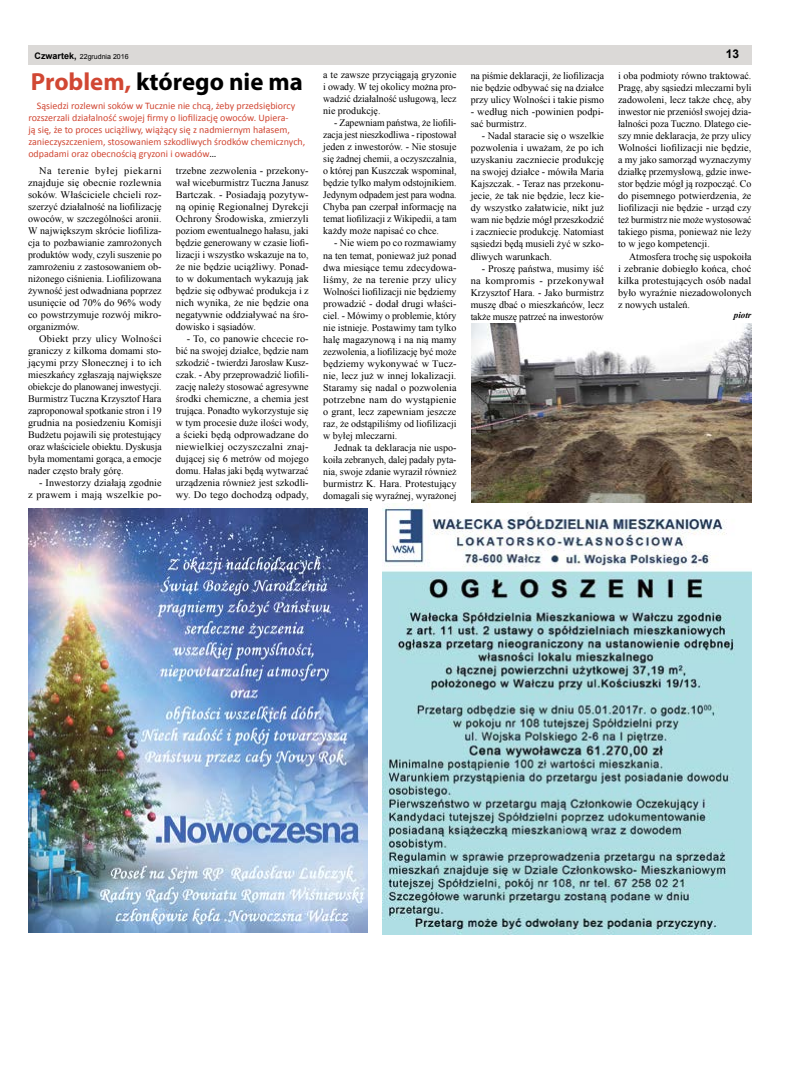
<style>
.page{position:relative;width:794px;height:1092px;background:#fff}
.page>*{position:absolute;margin:0;border:0;box-sizing:border-box;transform-origin:0 0}
.t1{font:700 24.8px "Myriad Pro";color:#000}
.t2{font:700 12px "Arial";color:#000}
.t3{font:10px/12px "Times New Roman";color:#000;text-align:justify}
.t4{font:10px/12px "Times New Roman";color:#000;text-align:justify;scale:1.04 1}
.t5{font:10px/12px "Calibri";color:#d14733}
.t6{font:italic 700 9px "Times New Roman";color:#000}
.t7{font:7px "Arial";color:#000}
.s1{font-weight:700;font-size:9px}
.s2{color:#d14733}
.s3{color:#000}
</style>
<div class="page">
<div style="left:28px;top:45px;width:723px;height:19px;background:#dbd9d7"></div>
<img style="left:28px;top:508px;width:340px;height:424px">
<img style="left:472px;top:323px;width:279px;height:179px">
<img style="left:383px;top:503px;width:368px;height:430px">
<p class="t7" style="left:35px;top:52px;width:95px"><span class="s1">Czwartek,</span> 22grudnia 2016</p>
<p class="t2" style="left:726px;top:46px;width:15px">13</p>
<h1 class="t1" style="left:31px;top:65px;width:273px"><span class="s2">Problem,</span> którego nie ma</h1>
<p class="t5" style="left:28px;top:99px;width:278px;text-indent:8px">Sąsiedzi rozlewni soków w Tucznie nie chcą, żeby przedsiębiorcy rozszerzali działalność swojej firmy o liofilizację owoców. Upiera-<br>ją się, że to proces uciążliwy, wiążący się z nadmiernym hałasem, zanieczyszczeniem, stosowaniem szkodliwych środków chemicznych, odpadami oraz obecnością gryzoni i owadów<span class="s3">…</span></p>
<p class="t3" style="left:176px;top:165px;width:134px">trzebne zezwolenia - przekony&shy;wał wiceburmistrz Tuczna Janusz Bartczak. - Posiadają pozytyw&shy;ną opinię Regionalnej Dyrekcji Ochrony Środowiska, zmierzyli poziom ewentualnego hałasu, jaki będzie generowany w czasie liofi&shy;lizacji i wszystko wskazuje na to, że nie będzie uciążliwy. Ponad&shy;to w dokumentach wykazują jak będzie się odbywać produkcja i z nich wynika, że nie będzie ona negatywnie oddziaływać na śro&shy;dowisko i sąsiadów.</p>
<p class="t3" style="left:176px;top:333px;width:134px;text-indent:11px">- To, co panowie chcecie ro&shy;bić na swojej działce, będzie nam szkodzić - twierdzi Jarosław Kusz&shy;czak. - Aby przeprowadzić liofili&shy;zację należy stosować agresywne środki chemiczne, a chemia jest trująca. Ponadto wykorzystuje się w tym procesie duże ilości wody, a ścieki będą odprowadzane do niewielkiej oczyszczalni znaj&shy;dującej się 6 metrów od mojego domu. Hałas jaki będą wytwarzać urządzenia również jest szkodli&shy;wy. Do tego dochodzą odpady,</p>
<p class="t4" style="left:28px;top:165px;width:130px;text-indent:11px">Na terenie byłej piekarni znajduje się obecnie rozlewnia soków. Właściciele chcieli roz&shy;szerzyć działalność na liofilizację owoców, w szczególności aronii.<br>W największym skrócie liofiliza&shy;cja to pozbawianie zamrożonych produktów wody, czyli suszenie po zamrożeniu z zastosowaniem ob&shy;niżonego ciśnienia. Liofilizowana żywność jest odwadniana poprzez usunięcie od 70% do 96% wody co powstrzymuje rozwój mikro&shy;organizmów.</p>
<p class="t4" style="left:28px;top:333px;width:130px;text-indent:11px">Obiekt przy ulicy Wolności graniczy z kilkoma domami sto&shy;jącymi przy Słonecznej i to ich mieszkańcy zgłaszają największe obiekcje do planowanej inwestycji.<br>Burmistrz Tuczna Krzysztof Hara zaproponował spotkanie stron i 19 grudnia na posiedzeniu Komisji Budżetu pojawili się protestujący oraz właściciele obiektu. Dyskusja była momentami gorąca, a emocje nader często brały górę.</p>
<p class="t3" style="left:28px;top:477px;width:135px;text-align:right">- Inwestorzy działają zgodnie<br>z prawem i mają wszelkie po-</p>
<p class="t3" style="left:323px;top:69px;width:135px">a te zawsze przyciągają gryzonie i owady. W tej okolicy można pro&shy;wadzić działalność usługową, lecz nie produkcję.</p>
<p class="t3" style="left:323px;top:117px;width:135px;text-indent:11px">- Zapewniam państwa, że liofili&shy;zacja jest nieszkodliwa - ripostował jeden z inwestorów. - Nie stosuje się żadnej chemii, a oczyszczalnia, o której pan Kuszczak wspominał, będzie tylko małym odstojnikiem.<br>Jedynym odpadem jest para wodna.<br>Chyba pan czerpał informację na temat liofilizacji z Wikipedii, a tam każdy może napisać co chce.</p>
<p class="t3" style="left:323px;top:237px;width:135px;text-indent:11px">- Nie wiem po co rozmawiamy na ten temat, ponieważ już ponad dwa miesiące temu zdecydowa&shy;liśmy, że na terenie przy ulicy Wolności liofilizacji nie będziemy prowadzić - dodał drugi właści&shy;ciel. - Mówimy o problemie, który nie istnieje. Postawimy tam tylko halę magazynową i na nią mamy zezwolenia, a liofilizację być może będziemy wykonywać w Tucz&shy;nie, lecz już w innej lokalizacji.<br>Staramy się nadal o pozwolenia potrzebne nam do wystąpienie o grant, lecz zapewniam jeszcze raz, że odstąpiliśmy od liofilizacji w byłej mleczarni.</p>
<p class="t3" style="left:323px;top:441px;width:135px;text-indent:11px">Jednak ta deklaracja nie uspo&shy;koiła zebranych, dalej padały pyta&shy;nia, swoje zdanie wyraził również burmistrz K. Hara. Protestujący domagali się wyraźnej, wyrażonej</p>
<p class="t3" style="left:471px;top:70px;width:135px">na piśmie deklaracji, że liofilizacja nie będzie odbywać się na działce przy ulicy Wolności i takie pismo</p>
<p class="t3" style="left:471px;top:106px;width:135px">- według nich -powinien podpi&shy;sać burmistrz.</p>
<p class="t3" style="left:471px;top:130px;width:135px;text-indent:11px">- Nadal staracie się o wszelkie pozwolenia i uważam, że po ich uzyskaniu zaczniecie produkcję na swojej działce - mówiła Maria Kajszczak. - Teraz nas przekonu&shy;jecie, że tak nie będzie, lecz kie&shy;dy wszystko załatwicie, nikt już wam nie będzie mógł przeszkodzić i zaczniecie produkcję. Natomiast sąsiedzi będą musieli żyć w szko&shy;dliwych warunkach.</p>
<p class="t3" style="left:471px;top:262px;width:135px;text-indent:11px">- Proszę państwa, musimy iść na kompromis - przekonywał Krzysztof Hara. - Jako burmistrz muszę dbać o mieszkańców, lecz także muszę patrzeć na inwestorów</p>
<p class="t3" style="left:618px;top:70px;width:135px">i oba podmioty równo traktować.<br>Pragę, aby sąsiedzi mleczarni byli zadowoleni, lecz także chcę, aby inwestor nie przeniósł swojej dzia&shy;łalności poza Tuczno. Dlatego cie&shy;szy mnie deklaracja, że przy ulicy Wolności liofilizacji nie będzie, a my jako samorząd wyznaczymy działkę przemysłową, gdzie inwe&shy;stor będzie mógł ją rozpocząć. Co do pisemnego potwierdzenia, że liofilizacji nie będzie - urząd czy też burmistrz nie może wystosować takiego pisma, ponieważ nie leży to w jego kompetencji.</p>
<p class="t3" style="left:618px;top:250px;width:135px;text-indent:11px">Atmosfera trochę się uspokoiła i zebranie dobiegło końca, choć kilka protestujących osób nadal było wyraźnie niezadowolonych z nowych ustaleń.</p>
<p class="t6" style="left:734px;top:309px;width:19px">piotr</p>
</div>
